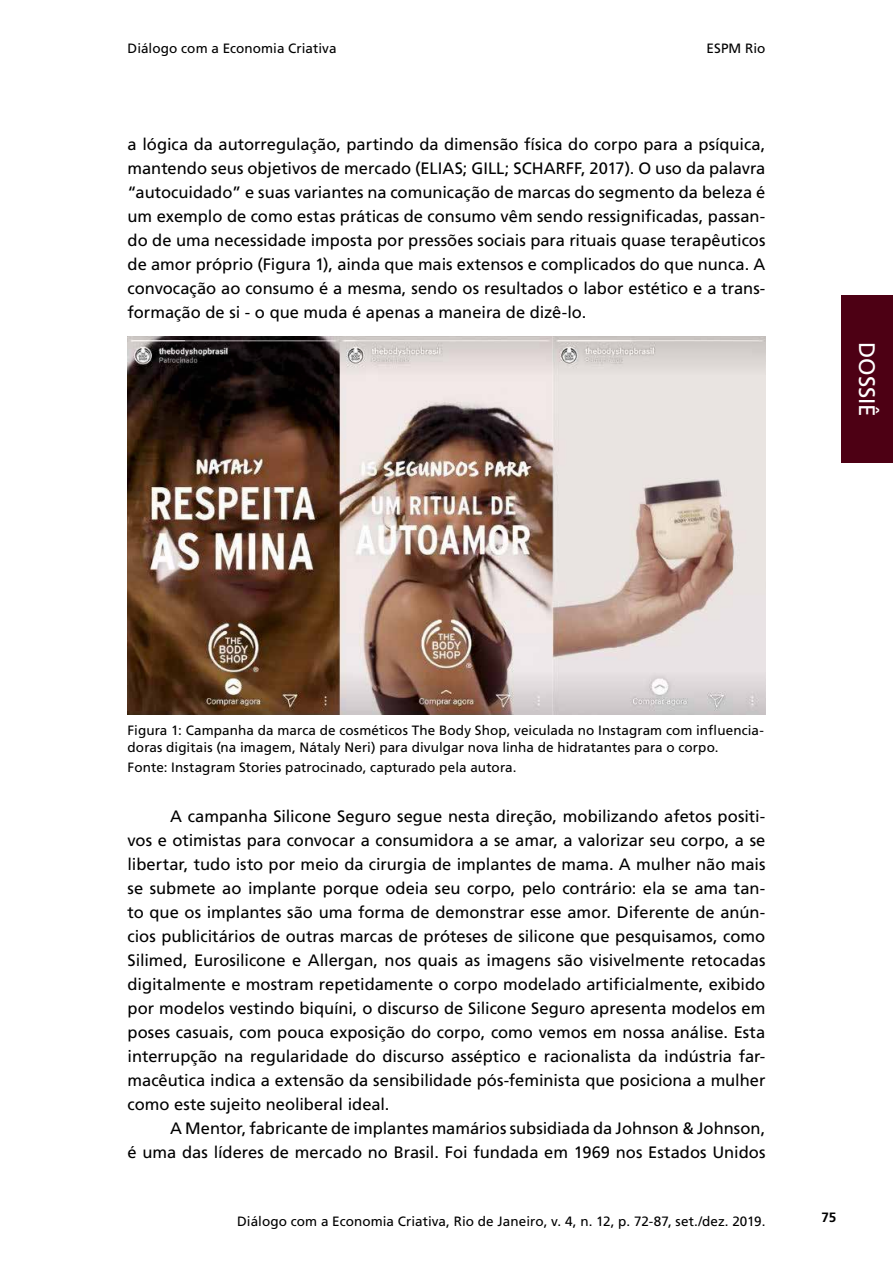
<style>
.page{position:relative;width:893px;height:1263px;background:#fff}
.page>*{position:absolute;margin:0;border:0;box-sizing:border-box;transform-origin:0 0}
.t1{font:22.5px "Frutiger LT Std";letter-spacing:-.005em;color:#fff}
._11-Corpo_de_texto_c{font:16.5px/24px "Frutiger LT Std";color:#000;text-align:justify}
._20-Legenda_de_tabel{font:13.5px/16.2px "Frutiger LT Std";letter-spacing:.005em;color:#000}
.t2{font:700 13.5px "Frutiger LT Std";color:#000}
</style>
<div class="page">
<div style="left:842px;top:295px;width:51px;height:168px;background:#4d0014"></div>
<img style="left:128px;top:337px;width:638px;height:378px">
<p class="_20-Legenda_de_tabel" style="left:128px;top:40px;width:210px">Diálogo com a Economia Criativa</p>
<p class="_20-Legenda_de_tabel" style="left:706px;top:40px;width:60px">ESPM Rio</p>
<p class="_11-Corpo_de_texto_c" style="left:128px;top:132px;width:639px">a lógica da autorregulação, partindo da dimensão física do corpo para a psíquica, mantendo seus objetivos de mercado (ELIAS; GILL; SCHARFF, 2017). O uso da palavra “autocuidado” e suas variantes na comunicação de marcas do segmento da beleza é um exemplo de como estas práticas de consumo vêm sendo ressignificadas, passan&shy;do de uma necessidade imposta por pressões sociais para rituais quase terapêuticos de amor próprio (Figura 1), ainda que mais extensos e complicados do que nunca. A convocação ao consumo é a mesma, sendo os resultados o labor estético e a trans&shy;formação de si - o que muda é apenas a maneira de dizê-lo.</p>
<h1 class="t1" style="left:880px;top:342px;width:76px;rotate:90deg">DOSSIÊ</h1>
<p class="_20-Legenda_de_tabel" style="left:128px;top:723px;width:638px">Figura 1: Campanha da marca de cosméticos The Body Shop, veiculada no Instagram com influencia&shy;doras digitais (na imagem, Nátaly Neri) para divulgar nova linha de hidratantes para o corpo.</p>
<p class="_20-Legenda_de_tabel" style="left:128px;top:759px;width:390px">Fonte: Instagram Stories patrocinado, capturado pela autora.</p>
<p class="_11-Corpo_de_texto_c" style="left:128px;top:804px;width:639px;text-indent:43px">A campanha Silicone Seguro segue nesta direção, mobilizando afetos positi&shy;vos e otimistas para convocar a consumidora a se amar, a valorizar seu corpo, a se libertar, tudo isto por meio da cirurgia de implantes de mama. A mulher não mais se submete ao implante porque odeia seu corpo, pelo contrário: ela se ama tan&shy;to que os implantes são uma forma de demonstrar esse amor. Diferente de anún&shy;cios publicitários de outras marcas de próteses de silicone que pesquisamos, como Silimed, Eurosilicone e Allergan, nos quais as imagens são visivelmente retocadas digitalmente e mostram repetidamente o corpo modelado artificialmente, exibido por modelos vestindo biquíni, o discurso de Silicone Seguro apresenta modelos em poses casuais, com pouca exposição do corpo, como vemos em nossa análise. Esta interrupção na regularidade do discurso asséptico e racionalista da indústria far&shy;macêutica indica a extensão da sensibilidade pós-feminista que posiciona a mulher como este sujeito neoliberal ideal.</p>
<p class="_11-Corpo_de_texto_c" style="left:128px;top:1116px;width:639px;text-align:right">A Mentor, fabricante de implantes mamários subsidiada da Johnson &amp; Johnson,<br>é uma das líderes de mercado no Brasil. Foi fundada em 1969 nos Estados Unidos</p>
<p class="_20-Legenda_de_tabel" style="left:237px;top:1213px;width:530px">Diálogo com a Economia Criativa, Rio de Janeiro, v. 4, n. 12, p. 72-87, set./dez. 2019.</p>
<p class="t2" style="left:821px;top:1209px;width:16px">75</p>
</div>
